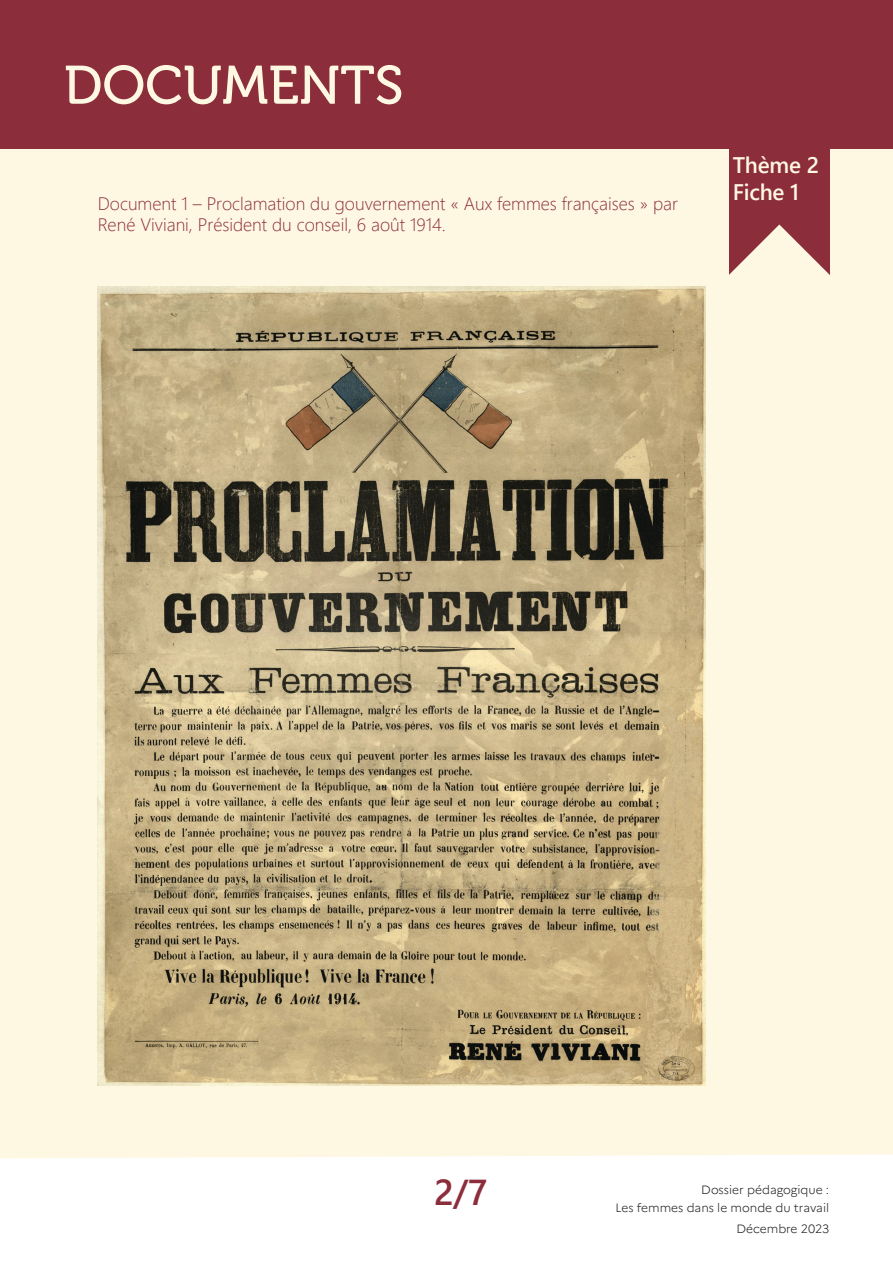
<style>
.page{position:relative;width:893px;height:1263px;background:#fff}
.page>*{position:absolute;margin:0;border:0;box-sizing:border-box;transform-origin:0 0}
.t1{font:54px "Museo 500";color:#fef7e2}
.t2{font:700 45px "Yu Gothic UI";letter-spacing:-.01em;color:#fff}
.t3{font:700 36px "Yu Gothic UI";color:#8c2d3b}
.t4{font:700 22.5px/27px "Yu Gothic UI";letter-spacing:-.01em;color:#fef7e2}
.t5{font:300 18px/21.6px "Yu Gothic UI";color:#8c2d3b}
.t6{font:300 12px/18px "Marianne";color:#231f20;text-align:right}
</style>
<div class="page">
<div style="left:0;top:149px;width:893px;height:1009px;background:#fef7e2"></div>
<div style="left:0;top:0;width:893px;height:149px;background:#8c2d3b"></div>
<div style="left:729px;top:147px;width:100px;height:129px;background:#8c2d3b"></div>
<svg style="left:723px;top:224px;width:112px;height:112px"></svg>
<img style="left:98px;top:287px;width:608px;height:799px">
<h1 class="t1" style="left:64px;top:56px;width:341px">DOCUMENTS</h1>
<h2 class="t2" style="left:64px;top:75px;width:310px">Fiche questions</h2>
<p class="t5" style="left:98px;top:190px;width:582px">Document 1 – Proclamation du gouvernement « Aux femmes françaises » par<br>René Viviani, Président du conseil, 6 août 1914.</p>
<p class="t4" style="left:733px;top:151px;width:88px">Thème 2<br>Fiche 1</p>
<h3 class="t3" style="left:434px;top:1171px;width:55px">2/7</h3>
<p class="t6" style="left:615px;top:1179px;width:215px">Dossier pédagogique :<br>Les femmes dans le monde du travail</p>
<p class="t6" style="left:736px;top:1219px;width:94px">Décembre 2023</p>
</div>
